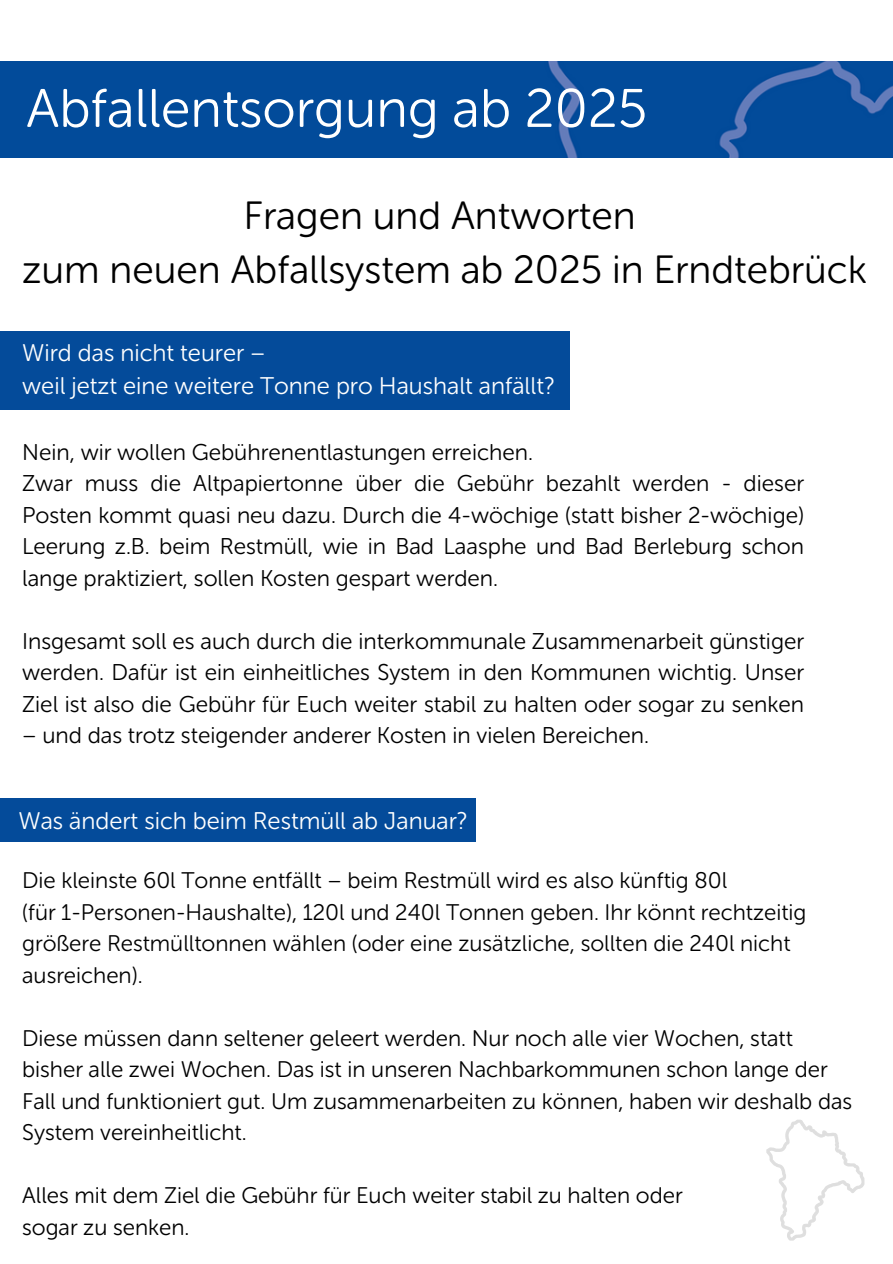
<style>
.page{position:relative;width:893px;height:1264px;background:#fff}
.page>*{position:absolute;margin:0;border:0;box-sizing:border-box;transform-origin:0 0}
.t1{font:54px "Museo Sans Rounded 300";color:#fff}
.t2{font:39.15px/54px "Museo Sans Rounded 300";color:#000;text-align:center}
.t3{font:24px "Museo Sans Rounded 300";color:#fff}
.t4{font:22.65px/31.5px "Museo Sans Rounded 300";color:#000;text-align:justify}
.t5{font:22.5px/31.5px "Museo Sans Rounded 300";color:#000}
</style>
<div class="page">
<div style="left:0;top:61px;width:892px;height:96px;background:#024b9a"></div>
<div style="left:0;top:331px;width:570px;height:78px;background:#044b9a"></div>
<img style="left:766px;top:1119px;width:99px;height:122px">
<div style="left:0;top:798px;width:476px;height:43px;background:#044b9a"></div>
<h2 class="t1" style="left:26px;top:76px;width:622px">Abfallentsorgung ab 2025</h2>
<h1 class="t2" style="left:22px;top:189px;width:845px">Fragen und Antworten<br>zum neuen Abfallsystem ab 2025 in Erndtebrück</h1>
<p class="t3" style="left:22px;top:338px;width:245px">Wird das nicht teurer –</p>
<p class="t3" style="left:22px;top:371px;width:534px">weil jetzt eine weitere Tonne pro Haushalt anfällt?</p>
<p class="t4" style="left:22px;top:436px;width:512px">Nein, wir wollen Gebührenentlastungen erreichen.</p>
<p class="t4" style="left:22px;top:467px;width:783px">Zwar muss die Altpapiertonne über die Gebühr bezahlt werden - dieser Posten kommt quasi neu dazu. Durch die 4-wöchige (statt bisher 2-wöchige)<br>Leerung z.B. beim Restmüll, wie in Bad Laasphe und Bad Berleburg schon lange praktiziert, sollen Kosten gespart werden.</p>
<p class="t4" style="left:22px;top:625px;width:783px">Insgesamt soll es auch durch die interkommunale Zusammenarbeit günstiger werden. Dafür ist ein einheitliches System in den Kommunen wichtig. Unser Ziel ist also die Gebühr für Euch weiter stabil zu halten oder sogar zu senken</p>
<p class="t4" style="left:22px;top:719px;width:628px">– und das trotz steigender anderer Kosten in vielen Bereichen.</p>
<p class="t3" style="left:18px;top:806px;width:450px">Was ändert sich beim Restmüll ab Januar?</p>
<p class="t5" style="left:22px;top:864px;width:706px">Die kleinste 60l Tonne entfällt – beim Restmüll wird es also künftig 80l</p>
<p class="t5" style="left:22px;top:896px;width:785px">(für 1-Personen-Haushalte), 120l und 240l Tonnen geben. Ihr könnt rechtzeitig größere Restmülltonnen wählen (oder eine zusätzliche, sollten die 240l nicht ausreichen).</p>
<p class="t5" style="left:22px;top:1022px;width:831px">Diese müssen dann seltener geleert werden. Nur noch alle vier Wochen, statt bisher alle zwei Wochen. Das ist in unseren Nachbarkommunen schon lange der Fall und funktioniert gut. Um zusammenarbeiten zu können, haben wir deshalb das System vereinheitlicht.</p>
<p class="t5" style="left:22px;top:1179px;width:662px">Alles mit dem Ziel die Gebühr für Euch weiter stabil zu halten oder</p>
<p class="t5" style="left:22px;top:1211px;width:169px">sogar zu senken.</p>
</div>
